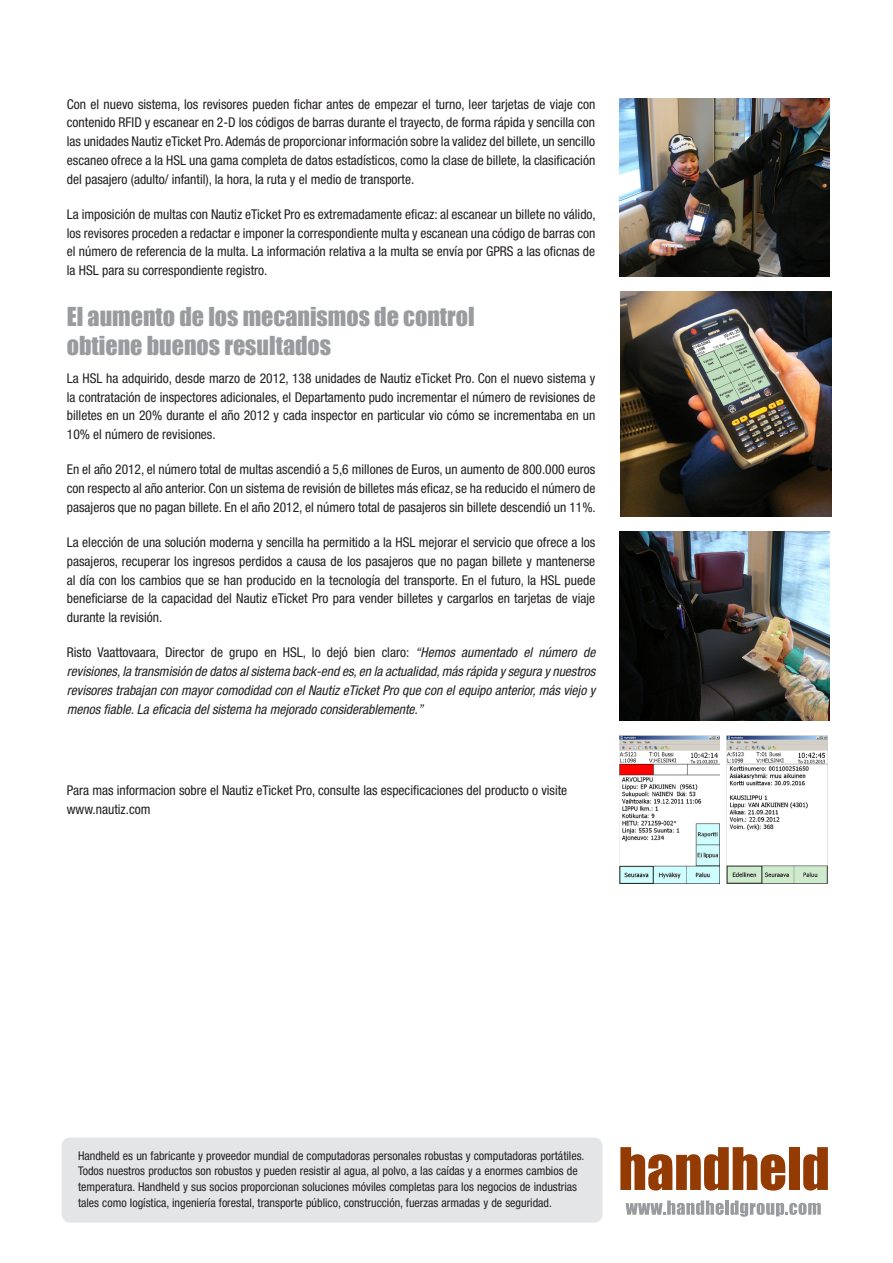
<style>
.page{position:relative;width:893px;height:1263px;background:#fff}
.page>*{position:absolute;margin:0;border:0;box-sizing:border-box;transform-origin:0 0}
.t1{font:24px/28.8px "Impact";color:#999b9e}
.t2{font:condensed 13.5px/18.8px "Helvetica Neue LT Std";color:#231f20;text-align:justify}
.t3{font:italic condensed 13.5px/18.8px "Helvetica Neue LT Std";color:#231f20;text-align:justify}
.t4{font:condensed 12px/15.8px "Helvetica Neue LT Std";color:#231f20}
.s1{font-style:normal}
</style>
<div class="page">
<svg style="left:626px;top:1200px;width:98px;height:15px"></svg>
<hr style="left:725px;top:1200px;width:4px;height:15px;background:#999b9e">
<svg style="left:730px;top:1200px;width:91px;height:17px"></svg>
<svg style="left:620px;top:1147px;width:165px;height:43px"></svg>
<div style="left:789px;top:1147px;width:11px;height:43px;background:#933b03"></div>
<svg style="left:803px;top:1147px;width:25px;height:43px"></svg>
<div style="left:62px;top:1137px;width:540px;height:85px;background:#e4e5e7;border-radius:9px"></div>
<img style="left:620px;top:291px;width:211px;height:226px">
<img style="left:620px;top:531px;width:209px;height:190px">
<img style="left:620px;top:736px;width:99px;height:148px">
<img style="left:727px;top:736px;width:101px;height:148px">
<img style="left:620px;top:99px;width:209px;height:178px">
<p class="t2" style="left:67px;top:94px;width:530px">Con el nuevo sistema, los revisores pueden fichar antes de empezar el turno, leer tarjetas de viaje con contenido RFID y escanear en 2-D los códigos de barras durante el trayecto, de forma rápida y sencilla con las unidades Nautiz eTicket Pro. Además de proporcionar información sobre la validez del billete, un sencillo escaneo ofrece a la HSL una gama completa de datos estadísticos, como la clase de billete, la clasificación del pasajero (adulto/ infantil), la hora, la ruta y el medio de transporte.</p>
<p class="t2" style="left:67px;top:205px;width:530px">La imposición de multas con Nautiz eTicket Pro es extremadamente eficaz: al escanear un billete no válido, los revisores proceden a redactar e imponer la correspondiente multa y escanean una código de barras con el número de referencia de la multa. La información relativa a la multa se envía por GPRS a las oficnas de la HSL para su correspondiente registro.</p>
<p class="t1" style="left:67px;top:302px;width:409px">El aumento de los mecanismos de control obtiene buenos resultados</p>
<p class="t2" style="left:67px;top:369px;width:530px">La HSL ha adquirido, desde marzo de 2012, 138 unidades de Nautiz eTicket Pro. Con el nuevo sistema y la contratación de inspectores adicionales, el Departamento pudo incrementar el número de revisiones de billetes en un 20% durante el año 2012 y cada inspector en particular vio cómo se incrementaba en un 10% el número de revisiones.</p>
<p class="t2" style="left:67px;top:460px;width:530px">En el año 2012, el número total de multas ascendió a 5,6 millones de Euros, un aumento de 800.000 euros con respecto al año anterior. Con un sistema de revisión de billetes más eficaz, se ha reducido el número de pasajeros que no pagan billete. En el año 2012, el número total de pasajeros sin billete descendió un 11%.</p>
<p class="t2" style="left:67px;top:533px;width:530px">La elección de una solución moderna y sencilla ha permitido a la HSL mejorar el servicio que ofrece a los pasajeros, recuperar los ingresos perdidos a causa de los pasajeros que no pagan billete y mantenerse al día con los cambios que se han producido en la tecnología del transporte. En el futuro, la HSL puede beneficiarse de la capacidad del Nautiz eTicket Pro para vender billetes y cargarlos en tarjetas de viaje durante la revisión.</p>
<p class="t3" style="left:67px;top:644px;width:530px"><span class="s1">Risto Vaattovaara, Director de grupo en HSL, lo dejó bien claro:</span> “Hemos aumentado el número de revisiones, la transmisión de datos al sistema back-end es, en la actualidad, más rápida y segura y nuestros revisores trabajan con mayor comodidad con el Nautiz eTicket Pro que con el equipo anterior, más viejo y menos fiable. La eficacia del sistema ha mejorado considerablemente.”</p>
<p class="t2" style="left:67px;top:780px;width:502px;line-height:19.5px">Para mas informacion sobre el Nautiz eTicket Pro, consulte las especificaciones del producto o visite www.nautiz.com</p>
<p class="t4" style="left:78px;top:1147px;width:508px">Handheld es un fabricante y proveedor mundial de computadoras personales robustas y computadoras portátiles.<br>Todos nuestros productos son robustos y pueden resistir al agua, al polvo, a las caídas y a enormes cambios de temperatura. Handheld y sus socios proporcionan soluciones móviles completas para los negocios de industrias tales como logística, ingeniería forestal, transporte público, construcción, fuerzas armadas y de seguridad.</p>
</div>
